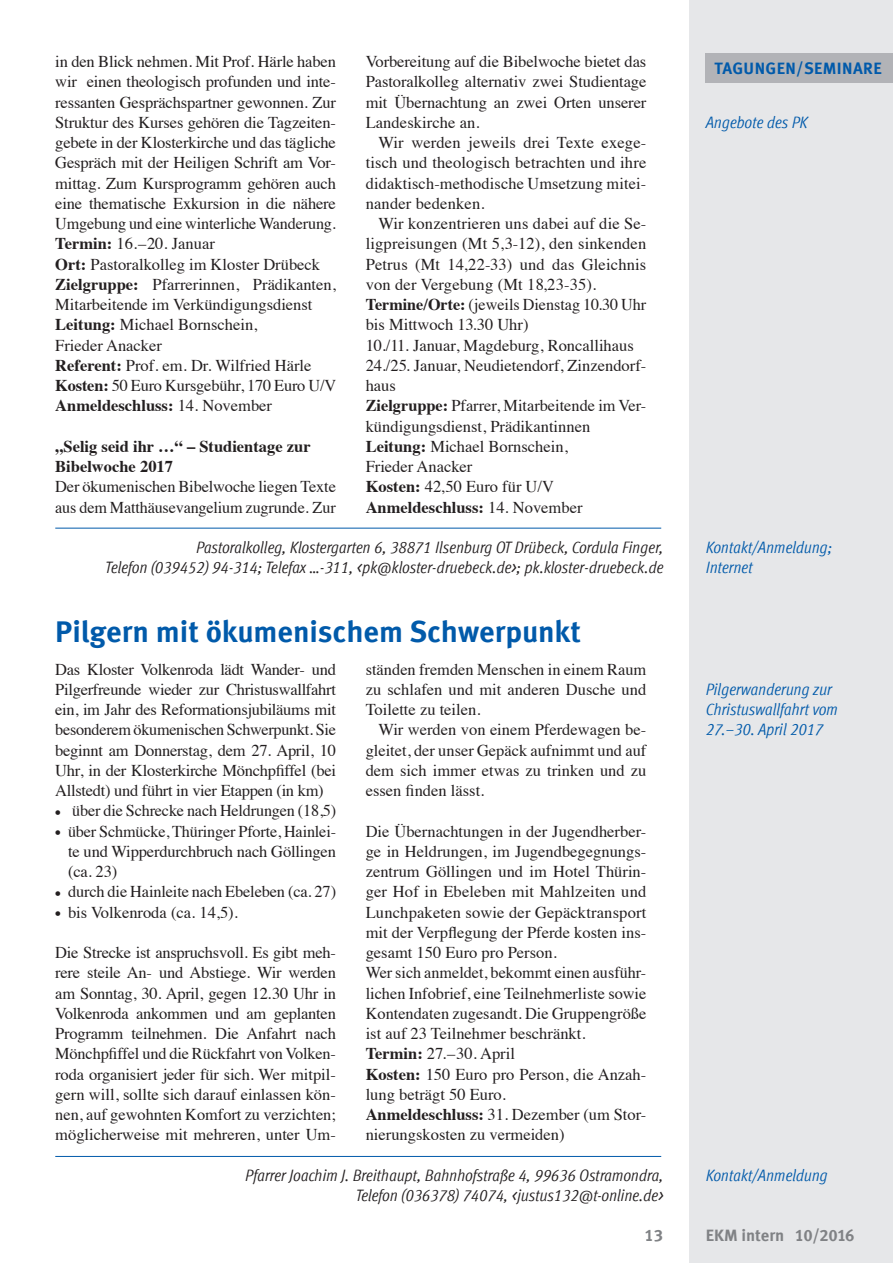
<style>
.page{position:relative;width:893px;height:1263px;background:#fff}
.page>*{position:absolute;margin:0;border:0;box-sizing:border-box;transform-origin:0 0}
.A-Überschrift{font:700 30px "Meta Offc";color:#015aaa}
.B-Body-Text{font:16.5px/20.2px "Times";color:#231f20;text-align:justify}
.D-Adressenblock{font:italic condensed 16.5px "Meta Offc";color:#231f20}
.C-Randleiste{font:italic condensed 16.5px/20.2px "Meta Offc";color:#015aaa}
.B-Body-Text-2{font:700 16.5px "Times";color:#231f20}
.t1{font:700 16.5px "Meta Offc";color:#808285}
.Rubrik{font:700 16.5px "Meta Offc";letter-spacing:.025em;color:#015aaa}
.s1{font-weight:700}
.s2{font-weight:400}
</style>
<div class="page">
<div style="left:689px;top:0;width:204px;height:1263px;background:#e6e7e9"></div>
<div style="left:706px;top:53px;width:187px;height:30px;background:#b2b3b7"></div>
<hr style="left:55px;top:1156px;width:606px;height:1px;background:#015aaa">
<hr style="left:55px;top:528px;width:606px;height:1px;background:#015aaa">
<p class="B-Body-Text" style="left:55px;top:50px;width:282px">in den Blick nehmen. Mit Prof. Härle haben wir einen theologisch profunden und inte&shy;ressanten Gesprächspartner gewonnen. Zur Struktur des Kurses gehören die Tagzeiten&shy;gebete in der Klosterkirche und das tägliche Gespräch mit der Heiligen Schrift am Vor&shy;mittag. Zum Kursprogramm gehören auch eine thematische Exkursion in die nähere Umgebung und eine winterliche Wanderung.</p>
<p class="B-Body-Text" style="left:55px;top:232px;width:161px"><span class="s1">Termin:</span> 16.–20. Januar</p>
<p class="B-Body-Text" style="left:55px;top:252px;width:266px"><span class="s1">Ort:</span> Pastoralkolleg im Kloster Drübeck</p>
<p class="B-Body-Text" style="left:55px;top:273px;width:282px"><span class="s1">Zielgruppe:</span> Pfarrerinnen, Prädikanten,<br>Mitarbeitende im Verkündigungsdienst</p>
<p class="B-Body-Text" style="left:55px;top:313px;width:204px"><span class="s1">Leitung:</span> Michael Bornschein,</p>
<p class="B-Body-Text" style="left:55px;top:333px;width:108px">Frieder Anacker</p>
<p class="B-Body-Text" style="left:55px;top:354px;width:258px"><span class="s1">Referent:</span> Prof. em. Dr. Wilfried Härle</p>
<p class="B-Body-Text" style="left:55px;top:374px;width:282px"><span class="s1">Kosten:</span> 50 Euro Kursgebühr, 170 Euro U/V</p>
<p class="B-Body-Text-2" style="left:55px;top:390px;width:218px">Anmeldeschluss: <span class="s2">14. November</span></p>
<p class="B-Body-Text-2" style="left:55px;top:430px;width:257px">„Selig seid ihr …“ – Studientage zur</p>
<p class="B-Body-Text-2" style="left:55px;top:451px;width:119px">Bibelwoche 2017</p>
<p class="B-Body-Text" style="left:55px;top:475px;width:282px">Der ökumenischen Bibelwoche liegen Texte aus dem Matthäusevangelium zugrunde. Zur</p>
<p class="B-Body-Text" style="left:366px;top:50px;width:282px">Vorbereitung auf die Bibelwoche bietet das Pastoralkolleg alternativ zwei Studientage mit Übernachtung an zwei Orten unserer Landeskirche an.</p>
<p class="B-Body-Text" style="left:366px;top:131px;width:282px;text-indent:13px">Wir werden jeweils drei Texte exege&shy;tisch und theologisch betrachten und ihre didaktisch-methodische Umsetzung mitei&shy;nander bedenken.</p>
<p class="B-Body-Text" style="left:366px;top:212px;width:282px;text-indent:13px">Wir konzentrieren uns dabei auf die Se&shy;ligpreisungen (Mt 5,3-12), den sinkenden Petrus (Mt 14,22-33) und das Gleichnis von der Vergebung (Mt 18,23-35).</p>
<p class="B-Body-Text" style="left:366px;top:293px;width:282px"><span class="s1">Termine/Orte:</span> (jeweils Dienstag 10.30 Uhr bis Mittwoch 13.30 Uhr)</p>
<p class="B-Body-Text" style="left:366px;top:333px;width:270px">10./11. Januar, Magdeburg, Roncallihaus</p>
<p class="B-Body-Text" style="left:366px;top:354px;width:282px">24./25. Januar, Neudietendorf, Zinzendorf&shy;haus</p>
<p class="B-Body-Text" style="left:366px;top:394px;width:282px"><span class="s1">Zielgruppe:</span> Pfarrer, Mitarbeitende im Ver&shy;kündigungsdienst, Prädikantinnen</p>
<p class="B-Body-Text" style="left:366px;top:435px;width:204px"><span class="s1">Leitung:</span> Michael Bornschein,</p>
<p class="B-Body-Text" style="left:366px;top:455px;width:108px">Frieder Anacker</p>
<p class="B-Body-Text" style="left:366px;top:475px;width:190px"><span class="s1">Kosten:</span> 42,50 Euro für U/V</p>
<p class="B-Body-Text-2" style="left:366px;top:491px;width:218px">Anmeldeschluss: <span class="s2">14. November</span></p>
<p class="D-Adressenblock" style="left:196px;top:538px;width:469px">Pastoralkolleg, Klostergarten 6, 38871 Ilsenburg OT Drübeck, Cordula Finger,</p>
<p class="D-Adressenblock" style="left:105px;top:558px;width:560px">Telefon (039452) 94-314; Telefax …-311, &lt;pk@kloster-druebeck.de&gt;; pk.kloster-druebeck.de</p>
<p class="A-Überschrift" style="left:55px;top:613px;width:527px">Pilgern mit ökumenischem Schwerpunkt</p>
<p class="B-Body-Text" style="left:55px;top:657px;width:282px">Das Kloster Volkenroda lädt Wander- und Pilgerfreunde wieder zur Christuswallfahrt ein, im Jahr des Reformationsjubiläums mit besonderem ökumenischen Schwerpunkt. Sie beginnt am Donnerstag, dem 27. April, 10<br>Uhr, in der Klosterkirche Mönchpfiffel (bei Allstedt) und führt in vier Etappen (in km)</p>
<p class="B-Body-Text" style="left:55px;top:799px;width:282px">• über die Schrecke nach Heldrungen (18,5)</p>
<p class="B-Body-Text" style="left:68px;top:819px;width:269px;text-indent:-13px">• über Schmücke, Thüringer Pforte, Hainlei&shy;te und Wipperdurchbruch nach Göllingen (ca. 23)</p>
<p class="B-Body-Text" style="left:55px;top:880px;width:282px">• durch die Hainleite nach Ebeleben (ca. 27)</p>
<p class="B-Body-Text" style="left:55px;top:900px;width:184px">• bis Volkenroda (ca. 14,5).</p>
<p class="B-Body-Text" style="left:55px;top:941px;width:282px">Die Strecke ist anspruchsvoll. Es gibt meh&shy;rere steile An- und Abstiege. Wir werden am Sonntag, 30. April, gegen 12.30 Uhr in Volkenroda ankommen und am geplanten Programm teilnehmen. Die Anfahrt nach Mönchpfiffel und die Rückfahrt von Volken&shy;roda organisiert jeder für sich. Wer mitpil&shy;gern will, sollte sich darauf einlassen kön&shy;nen, auf gewohnten Komfort zu verzichten; möglicherweise mit mehreren, unter Um-</p>
<p class="B-Body-Text" style="left:366px;top:657px;width:282px">ständen fremden Menschen in einem Raum zu schlafen und mit anderen Dusche und Toilette zu teilen.</p>
<p class="B-Body-Text" style="left:366px;top:718px;width:282px;text-indent:13px">Wir werden von einem Pferdewagen be&shy;gleitet, der unser Gepäck aufnimmt und auf dem sich immer etwas zu trinken und zu essen finden lässt.</p>
<p class="B-Body-Text" style="left:366px;top:819px;width:282px">Die Übernachtungen in der Jugendherber&shy;ge in Heldrungen, im Jugendbegegnungs&shy;zentrum Göllingen und im Hotel Thürin&shy;ger Hof in Ebeleben mit Mahlzeiten und Lunchpaketen sowie der Gepäcktransport mit der Verpflegung der Pferde kosten ins&shy;gesamt 150 Euro pro Person.</p>
<p class="B-Body-Text" style="left:366px;top:961px;width:282px">Wer sich anmeldet, bekommt einen ausführ&shy;lichen Infobrief, eine Teilnehmerliste sowie Kontendaten zugesandt. Die Gruppengröße ist auf 23 Teilnehmer beschränkt.</p>
<p class="B-Body-Text" style="left:366px;top:1042px;width:151px"><span class="s1">Termin:</span> 27.–30. April</p>
<p class="B-Body-Text" style="left:366px;top:1062px;width:282px"><span class="s1">Kosten:</span> 150 Euro pro Person, die Anzah&shy;lung beträgt 50 Euro.</p>
<p class="B-Body-Text" style="left:366px;top:1103px;width:282px"><span class="s1">Anmeldeschluss:</span> 31. Dezember (um Stor&shy;nierungskosten zu vermeiden)</p>
<p class="D-Adressenblock" style="left:245px;top:1166px;width:420px">Pfarrer Joachim J. Breithaupt, Bahnhofstraße 4, 99636 Ostramondra,</p>
<p class="D-Adressenblock" style="left:355px;top:1186px;width:309px">Telefon (036378) 74074, &lt;justus132@t-online.de&gt;</p>
<p class="Rubrik" style="left:714px;top:59px;width:169px">TAGUNGEN/SEMINARE</p>
<p class="C-Randleiste" style="left:706px;top:112px;width:103px">Angebote des PK</p>
<p class="C-Randleiste" style="left:706px;top:537px;width:128px">Kontakt/Anmeldung;</p>
<p class="C-Randleiste" style="left:706px;top:558px;width:48px">Internet</p>
<p class="C-Randleiste" style="left:706px;top:679px;width:133px">Pilgerwanderung zur<br>Christuswallfahrt vom<br>27.–30. April 2017</p>
<p class="C-Randleiste" style="left:706px;top:1165px;width:123px">Kontakt/Anmeldung</p>
<p class="t1" style="left:644px;top:1226px;width:20px">13</p>
<p class="t1" style="left:706px;top:1226px;width:150px">EKM intern 10/2016</p>
</div>
